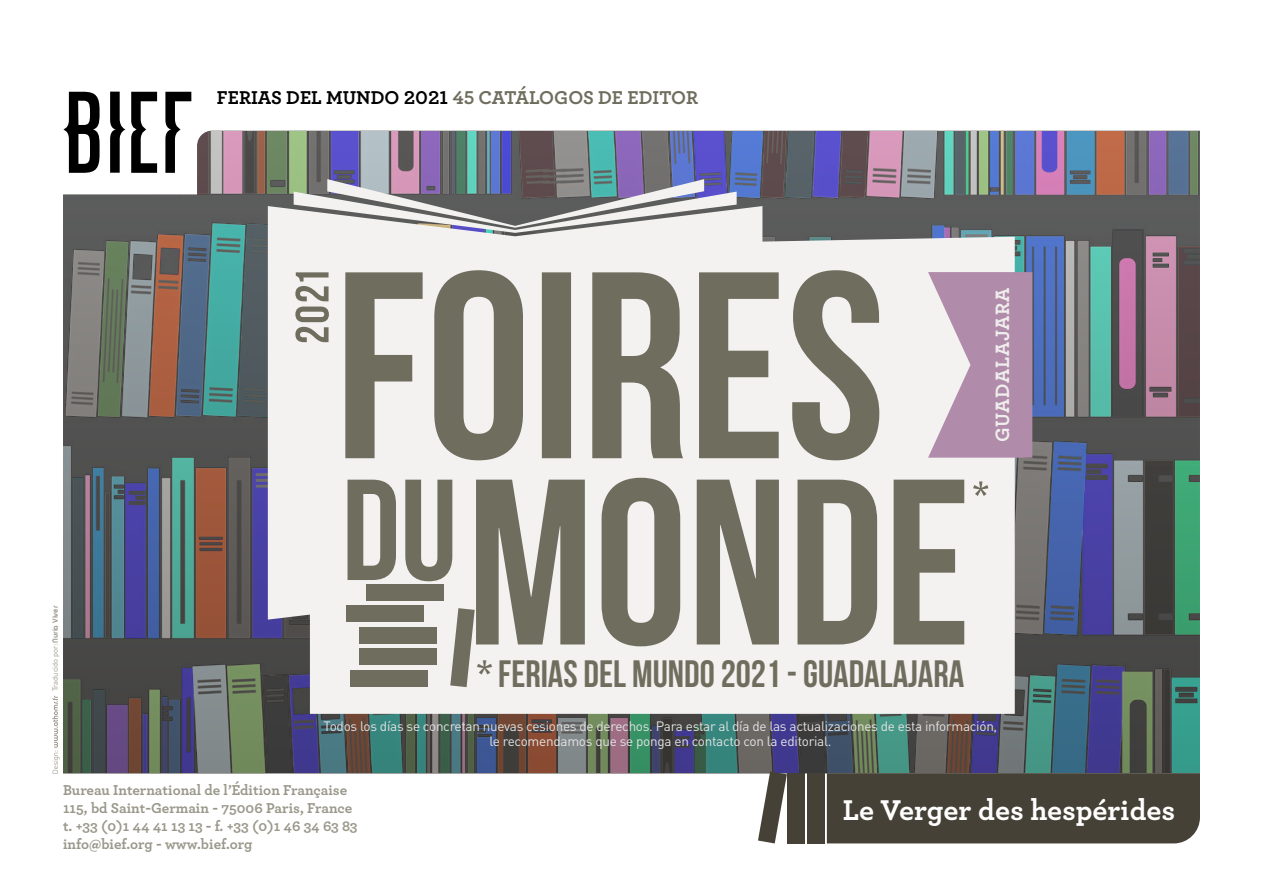
<style>
.page{position:relative;width:1263px;height:893px;background:#fff}
.page>*{position:absolute;margin:0;border:0;box-sizing:border-box;transform-origin:0 0}
.t1{font:38.1px "Bebas Neue";color:#6f6e5e}
.t2{font:700 30px "Archer";color:#fff}
.t3{font:700 20.4px "Archer";letter-spacing:.04em;color:#efeeed}
.t4{font:700 19.5px "Archer";color:#6f6e5e}
.t5{font:700 15px/18px "Archer";color:#9a988b}
.t6{font:13.5px/15px "DIN Pro";letter-spacing:-.02em;color:#e3e3e3;text-align:center}
.t7{font:7.5px "DIN Pro";color:#9a988b}
.s1{font-family:"Chalet New York Nineteen Seventy"}
.s2{color:#000}
</style>
<div class="page">
<img style="left:63px;top:131px;width:1137px;height:642px">
<svg style="left:165px;top:92px;width:26px;height:81px"></svg>
<svg style="left:110px;top:92px;width:47px;height:81px"></svg>
<svg style="left:63px;top:92px;width:37px;height:81px"></svg>
<svg style="left:52px;top:696px;width:8px;height:77px"></svg>
<svg style="left:268px;top:179px;width:747px;height:535px;fill:#f3f2f1"></svg>
<svg style="left:347px;top:480px;width:105px;height:101px"></svg>
<svg style="left:476px;top:478px;width:488px;height:168px;fill:#6f6e5e"></svg>
<svg style="left:345px;top:270px;width:534px;height:190px;fill:#6f6e5e"></svg>
<div style="left:346px;top:605px;width:78px;height:17px;background:#6f6e5e"></div>
<div style="left:366px;top:584px;width:78px;height:16px;background:#6f6e5e"></div>
<div style="left:359px;top:627px;width:78px;height:16px;background:#6f6e5e"></div>
<div style="left:359px;top:649px;width:78px;height:16px;background:#6f6e5e"></div>
<div style="left:350px;top:671px;width:78px;height:16px;background:#6f6e5e"></div>
<svg style="left:450px;top:608px;width:25px;height:79px"></svg>
<svg style="left:295px;top:272px;width:34px;height:70px"></svg>
<svg style="left:973px;top:481px;width:15px;height:15px"></svg>
<svg style="left:928px;top:272px;width:104px;height:186px"></svg>
<div style="left:807px;top:773px;width:17px;height:70px;background:#464136"></div>
<div style="left:787px;top:773px;width:17px;height:70px;background:#464136"></div>
<svg style="left:758px;top:771px;width:29px;height:72px"></svg>
<div style="left:827px;top:773px;width:373px;height:70px;background:#464136"></div>
<p class="t7" style="left:50px;top:691px;width:87px;rotate:-90deg">Traducido por: <span class="s1">Nuria Viver</span></p>
<h3 class="t4" style="left:217px;top:82px;width:483px"><span class="s2">FERIAS DEL MUNDO 2021</span> 45 CATÁLOGOS DE EDITOR</h3>
<h3 class="t3" style="left:986px;top:442px;width:157px;rotate:-90deg">GUADALAJARA</h3>
<h1 class="t1" style="left:477px;top:653px;width:488px">* FERIAS DEL MUNDO 2021 - GUADALAJARA</h1>
<p class="t6" style="left:324px;top:718px;width:675px">Todos los días se concretan nuevas cesiones de derechos. Para estar al día de las actualizaciones de esta información, le recomendamos que se ponga en contacto con la editorial.</p>
<p class="t5" style="left:63px;top:780px;width:296px">Bureau International de l’Édition Française 115, bd Saint-Germain - 75006 Paris, France t. +33 (0)1 44 41 13 13 - f. +33 (0)1 46 34 63 83 info@bief.org - www.bief.org</p>
<h2 class="t2" style="left:843px;top:786px;width:334px">Le Verger des hespérides</h2>
</div>
